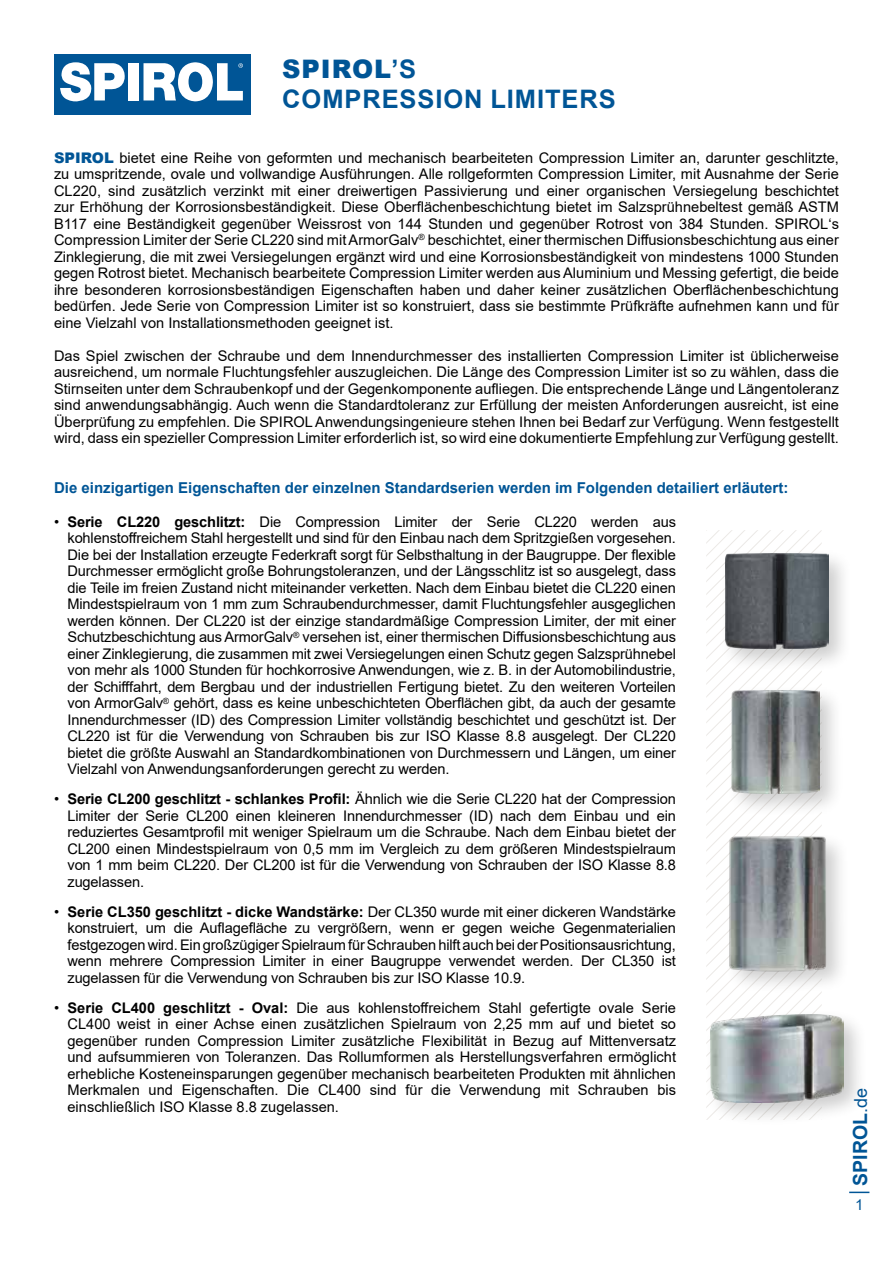
<style>
.page{position:relative;width:893px;height:1263px;background:#fff}
.page>*{position:absolute;margin:0;border:0;box-sizing:border-box;transform-origin:0 0}
.t1{font:700 25.5px/30px "Arial";letter-spacing:.035em;color:#005596}
.t2{font:700 19.5px "Arial";color:#005596}
.t3{font:700 15px "Arial";color:#005596}
.t4{font:15px "Arial";color:#005596}
.t5{font:14.7px/16.5px "Arial";letter-spacing:-.01em;color:#000;text-align:justify}
.s1{font-weight:900}
.s2{font-weight:900;color:#005596}
.s3{font-weight:700}
.s4{font-weight:400;font-size:18px}
</style>
<div class="page">
<hr style="left:849px;top:1191px;width:20px;height:2px;background:#005596">
<div style="left:54px;top:54px;width:196px;height:60px;background:#005596"></div>
<div style="left:128px;top:63px;width:10px;height:37px;background:#fff"></div>
<svg style="left:60px;top:62px;width:65px;height:40px"></svg>
<svg style="left:143px;top:62px;width:100px;height:40px"></svg>
<svg style="left:706px;top:530px;width:116px;height:479px"></svg>
<div style="left:725px;top:832px;width:125px;height:162px;background:#000;opacity:.2"></div>
<img style="left:727px;top:835px;width:99px;height:137px">
<div style="left:727px;top:685px;width:117px;height:133px;background:#000;opacity:.2"></div>
<img style="left:732px;top:690px;width:88px;height:103px">
<div style="left:704px;top:1009px;width:164px;height:118px;background:#000;opacity:.2"></div>
<img style="left:710px;top:1014px;width:134px;height:88px">
<div style="left:720px;top:548px;width:133px;height:124px;background:#000;opacity:.2"></div>
<img style="left:725px;top:553px;width:103px;height:95px">
<h1 class="t1" style="left:282px;top:55px;width:335px"><span class="s1">SPIROL</span>’S<br>COMPRESSION LIMITERS</h1>
<p class="t5" style="left:54px;top:149px;width:786px"><span class="s2">SPIROL</span> bietet eine Reihe von geformten und mechanisch bearbeiteten Compression Limiter an, darunter geschlitzte, zu umspritzende, ovale und vollwandige Ausführungen. Alle rollgeformten Compression Limiter, mit Ausnahme der Serie CL220, sind zusätzlich verzinkt mit einer dreiwertigen Passivierung und einer organischen Versiegelung beschichtet zur Erhöhung der Korrosionsbeständigkeit. Diese Oberflächenbeschichtung bietet im Salzsprühnebeltest gemäß ASTM B117 eine Beständigkeit gegenüber Weissrost von 144 Stunden und gegenüber Rotrost von 384 Stunden. SPIROL‘s Compression Limiter der Serie CL220 sind mit ArmorGalv<sup>®</sup> beschichtet, einer thermischen Diffusionsbeschichtung aus einer Zinklegierung, die mit zwei Versiegelungen ergänzt wird und eine Korrosionsbeständigkeit von mindestens 1000 Stunden gegen Rotrost bietet. Mechanisch bearbeitete Compression Limiter werden aus Aluminium und Messing gefertigt, die beide ihre besonderen korrosionsbeständigen Eigenschaften haben und daher keiner zusätzlichen Oberflächenbeschichtung bedürfen. Jede Serie von Compression Limiter ist so konstruiert, dass sie bestimmte Prüfkräfte aufnehmen kann und für eine Vielzahl von Installationsmethoden geeignet ist.</p>
<p class="t5" style="left:54px;top:347px;width:786px">Das Spiel zwischen der Schraube und dem Innendurchmesser des installierten Compression Limiter ist üblicherweise ausreichend, um normale Fluchtungsfehler auszugleichen. Die Länge des Compression Limiter ist so zu wählen, dass die Stirnseiten unter dem Schraubenkopf und der Gegenkomponente aufliegen. Die entsprechende Länge und Längentoleranz sind anwendungsabhängig. Auch wenn die Standardtoleranz zur Erfüllung der meisten Anforderungen ausreicht, ist eine Überprüfung zu empfehlen. Die SPIROL Anwendungsingenieure stehen Ihnen bei Bedarf zur Verfügung. Wenn festgestellt wird, dass ein spezieller Compression Limiter erforderlich ist, so wird eine dokumentierte Empfehlung zur Verfügung gestellt.</p>
<p class="t3" style="left:54px;top:477px;width:736px">Die einzigartigen Eigenschaften der einzelnen Standardserien werden im Folgenden detailiert erläutert:</p>
<p class="t5" style="left:67px;top:513px;width:610px;text-indent:-13px">• <span class="s3">Serie CL220 geschlitzt:</span> Die Compression Limiter der Serie CL220 werden aus kohlenstoffreichem Stahl hergestellt und sind für den Einbau nach dem Spritzgießen vorgesehen.<br>Die bei der Installation erzeugte Federkraft sorgt für Selbsthaltung in der Baugruppe. Der flexible Durchmesser ermöglicht große Bohrungstoleranzen, und der Längsschlitz ist so ausgelegt, dass die Teile im freien Zustand nicht miteinander verketten. Nach dem Einbau bietet die CL220 einen Mindestspielraum von 1 mm zum Schraubendurchmesser, damit Fluchtungsfehler ausgeglichen werden können. Der CL220 ist der einzige standardmäßige Compression Limiter, der mit einer Schutzbeschichtung aus ArmorGalv<sup>®</sup> versehen ist, einer thermischen Diffusionsbeschichtung aus einer Zinklegierung, die zusammen mit zwei Versiegelungen einen Schutz gegen Salzsprühnebel von mehr als 1000 Stunden für hochkorrosive Anwendungen, wie z. B. in der Automobilindustrie, der Schifffahrt, dem Bergbau und der industriellen Fertigung bietet. Zu den weiteren Vorteilen von ArmorGalv<sup>®</sup> gehört, dass es keine unbeschichteten Oberflächen gibt, da auch der gesamte Innendurchmesser (ID) des Compression Limiter vollständig beschichtet und geschützt ist. Der CL220 ist für die Verwendung von Schrauben bis zur ISO Klasse 8.8 ausgelegt. Der CL220 bietet die größte Auswahl an Standardkombinationen von Durchmessern und Längen, um einer Vielzahl von Anwendungsanforderungen gerecht zu werden.</p>
<p class="t5" style="left:68px;top:791px;width:610px;text-indent:-13px">• <span class="s3">Serie CL200 geschlitzt - schlankes Profil:</span> Ähnlich wie die Serie CL220 hat der Compression Limiter der Serie CL200 einen kleineren Innendurchmesser (ID) nach dem Einbau und ein reduziertes Gesamtprofil mit weniger Spielraum um die Schraube. Nach dem Einbau bietet der CL200 einen Mindestspielraum von 0,5 mm im Vergleich zu dem größeren Mindestspielraum von 1 mm beim CL220. Der CL200 ist für die Verwendung von Schrauben der ISO Klasse 8.8 zugelassen.</p>
<p class="t5" style="left:68px;top:903px;width:610px;text-indent:-13px">• <span class="s3">Serie CL350 geschlitzt - dicke Wandstärke:</span> Der CL350 wurde mit einer dickeren Wandstärke konstruiert, um die Auflagefläche zu vergrößern, wenn er gegen weiche Gegenmaterialien festgezogen wird. Ein großzügiger Spielraum für Schrauben hilft auch bei der Positionsausrichtung, wenn mehrere Compression Limiter in einer Baugruppe verwendet werden. Der CL350 ist zugelassen für die Verwendung von Schrauben bis zur ISO Klasse 10.9.</p>
<p class="t5" style="left:68px;top:999px;width:610px;text-indent:-13px">• <span class="s3">Serie CL400 geschlitzt - Oval:</span> Die aus kohlenstoffreichem Stahl gefertigte ovale Serie CL400 weist in einer Achse einen zusätzlichen Spielraum von 2,25 mm auf und bietet so gegenüber runden Compression Limiter zusätzliche Flexibilität in Bezug auf Mittenversatz und aufsummieren von Toleranzen. Das Rollumformen als Herstellungsverfahren ermöglicht erhebliche Kosteneinsparungen gegenüber mechanisch bearbeiteten Produkten mit ähnlichen Merkmalen und Eigenschaften. Die CL400 sind für die Verwendung mit Schrauben bis einschließlich ISO Klasse 8.8 zugelassen.</p>
<h2 class="t2" style="left:847px;top:1185px;width:99px;rotate:-90deg">SPIROL<span class="s4">.de</span></h2>
<p class="t4" style="left:855px;top:1194px;width:10px">1</p>
</div>
